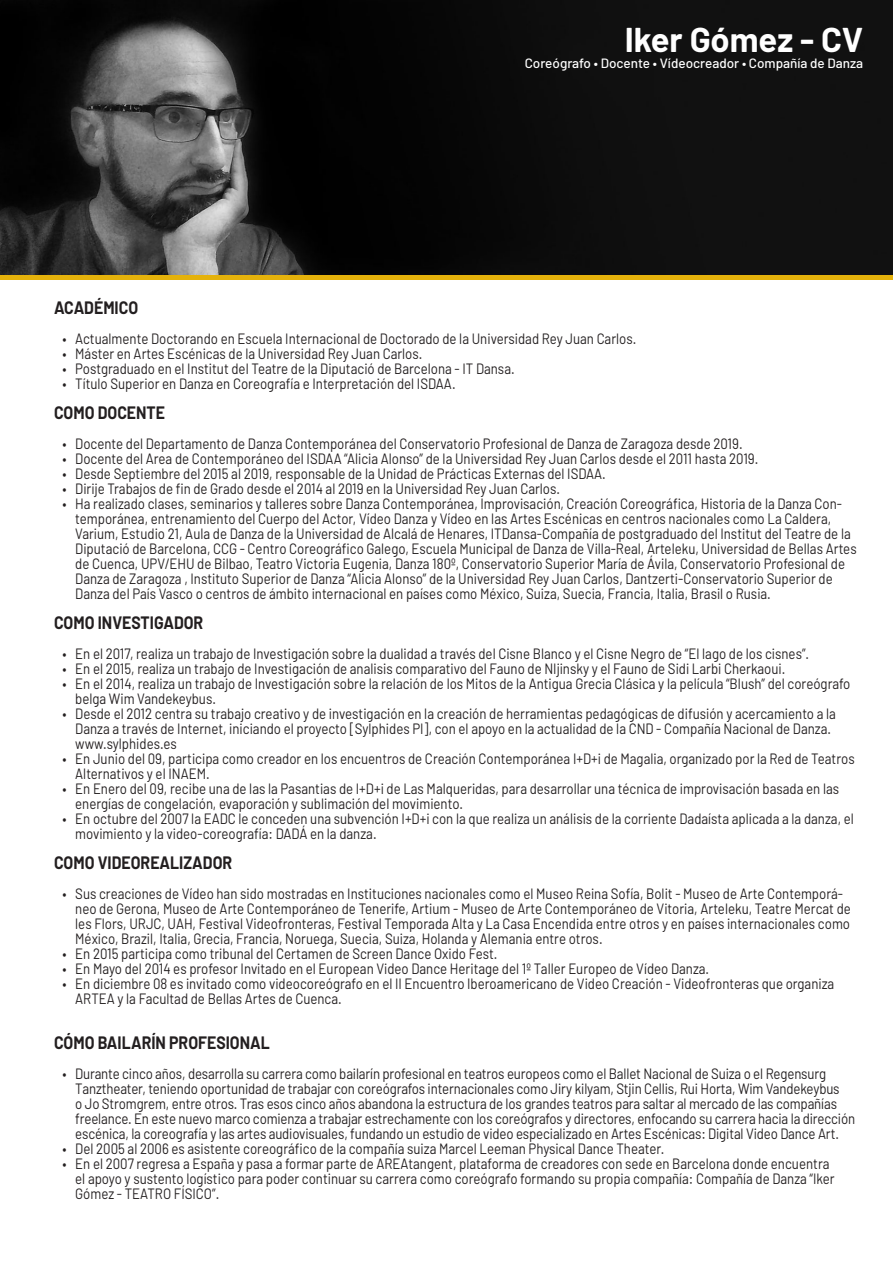
<style>
.page{position:relative;width:893px;height:1263px;background:#fff}
.page>*{position:absolute;margin:0;border:0;box-sizing:border-box;transform-origin:0 0}
.t1{font:700 34.5px "Barlow";color:#fff}
.t2{font:700 18px "Barlow";color:#231f20;scale:.88 1}
.t3{font:15px/15px "Barlow";color:#231f20;scale:.88 1}
.t4{font:500 13.5px "Barlow";color:#fff}
</style>
<div class="page">
<img style="left:0;top:0;width:893px;height:276px">
<hr style="left:0;top:276px;width:893px;height:4px;background:#e5b20b">
<p class="t1" style="left:625px;top:18px;width:240px">Iker Gómez - CV</p>
<p class="t4" style="left:525px;top:55px;width:340px">Coreógrafo • Docente • Vídeocreador • Compañía de Danza</p>
<p class="t2" style="left:54px;top:296px;width:97px">ACADÉMICO</p>
<p class="t3" style="left:63px;top:330px;width:654px">• Actualmente Doctorando en Escuela Internacional de Doctorado de la Universidad Rey Juan Carlos.</p>
<p class="t3" style="left:63px;top:345px;width:411px">• Máster en Artes Escénicas de la Universidad Rey Juan Carlos.</p>
<p class="t3" style="left:63px;top:360px;width:515px">• Postgraduado en el Institut del Teatre de la Diputació de Barcelona - IT Dansa.</p>
<p class="t3" style="left:63px;top:375px;width:448px">• Título Superior en Danza en Coreografía e Interpretación del ISDAA.</p>
<p class="t2" style="left:54px;top:401px;width:128px">COMO DOCENTE</p>
<p class="t3" style="left:63px;top:435px;width:774px">• Docente del Departamento de Danza Contemporánea del Conservatorio Profesional de Danza de Zaragoza desde 2019.</p>
<p class="t3" style="left:63px;top:450px;width:792px">• Docente del Area de Contemporáneo del ISDAA “Alicia Alonso” de la Universidad Rey Juan Carlos desde el 2011 hasta 2019.</p>
<p class="t3" style="left:63px;top:465px;width:619px">• Desde Septiembre del 2015 al 2019, responsable de la Unidad de Prácticas Externas del ISDAA.</p>
<p class="t3" style="left:63px;top:480px;width:567px">• Dirije Trabajos de fin de Grado desde el 2014 al 2019 en la Universidad Rey Juan Carlos.</p>
<p class="t3" style="left:75px;top:495px;width:889px;text-indent:-13px">• Ha realizado clases, seminarios y talleres sobre Danza Contemporánea, Improvisación, Creación Coreográfica, Historia de la Danza Con&shy;temporánea, entrenamiento del Cuerpo del Actor, Vídeo Danza y Vídeo en las Artes Escénicas en centros nacionales como La Caldera, Varium, Estudio 21, Aula de Danza de la Universidad de Alcalá de Henares, ITDansa-Compañía de postgraduado del Institut del Teatre de la Diputació de Barcelona, CCG - Centro Coreográfico Galego, Escuela Municipal de Danza de Villa-Real, Arteleku, Universidad de Bellas Artes de Cuenca, UPV/EHU de Bilbao, Teatro Victoria Eugenia, Danza 180º, Conservatorio Superior María de Ávila, Conservatorio Profesional de Danza de Zaragoza , Instituto Superior de Danza “Alicia Alonso” de la Universidad Rey Juan Carlos, Dantzerti-Conservatorio Superior de Danza del País Vasco o centros de ámbito internacional en países como México, Suiza, Suecia, Francia, Italia, Brasil o Rusia.</p>
<p class="t2" style="left:54px;top:611px;width:171px">COMO INVESTIGADOR</p>
<p class="t3" style="left:63px;top:645px;width:850px">• En el 2017, realiza un trabajo de Investigación sobre la dualidad a través del Cisne Blanco y el Cisne Negro de “El lago de los cisnes”.</p>
<p class="t3" style="left:63px;top:660px;width:823px">• En el 2015, realiza un trabajo de Investigación de analisis comparativo del Fauno de NIjinsky y el Fauno de Sidi Larbi Cherkaoui.</p>
<p class="t3" style="left:75px;top:675px;width:882px;text-indent:-13px">• En el 2014, realiza un trabajo de Investigación sobre la relación de los Mitos de la Antigua Grecia Clásica y la película “Blush” del coreógrafo belga Wim Vandekeybus.</p>
<p class="t3" style="left:75px;top:705px;width:866px;text-indent:-13px">• Desde el 2012 centra su trabajo creativo y de investigación en la creación de herramientas pedagógicas de difusión y acercamiento a la<br>Danza a través de Internet, iniciando el proyecto [Sylphides PI], con el apoyo en la actualidad de la CND - Compañía Nacional de Danza. www.sylphides.es</p>
<p class="t3" style="left:75px;top:750px;width:887px;text-indent:-13px">• En Junio del 09, participa como creador en los encuentros de Creación Contemporánea I+D+i de Magalia, organizado por la Red de Teatros<br>Alternativos y el INAEM.</p>
<p class="t3" style="left:75px;top:780px;width:870px;text-indent:-13px">• En Enero del 09, recibe una de las la Pasantias de I+D+i de Las Malqueridas, para desarrollar una técnica de improvisación basada en las energías de congelación, evaporación y sublimación del movimiento.</p>
<p class="t3" style="left:75px;top:810px;width:886px;text-indent:-13px">• En octubre del 2007 la EADC le conceden una subvención I+D+i con la que realiza un análisis de la corriente Dadaísta aplicada a la danza, el movimiento y la video-coreografía: DADÁ en la danza.</p>
<p class="t2" style="left:54px;top:851px;width:204px">COMO VIDEOREALIZADOR</p>
<p class="t3" style="left:75px;top:885px;width:883px;text-indent:-13px">• Sus creaciones de Vídeo han sido mostradas en Instituciones nacionales como el Museo Reina Sofía, Bolit - Museo de Arte Contemporá&shy;neo de Gerona, Museo de Arte Contemporáneo de Tenerife, Artium - Museo de Arte Contemporáneo de Vitoria, Arteleku, Teatre Mercat de les Flors, URJC, UAH, Festival Videofronteras, Festival Temporada Alta y La Casa Encendida entre otros y en países internacionales como México, Brazil, Italia, Grecia, Francia, Noruega, Suecia, Suiza, Holanda y Alemania entre otros.</p>
<p class="t3" style="left:63px;top:945px;width:496px">• En 2015 participa como tribunal del Certamen de Screen Dance Oxido Fest.</p>
<p class="t3" style="left:63px;top:960px;width:736px">• En Mayo del 2014 es profesor Invitado en el European Video Dance Heritage del 1º Taller Europeo de Vídeo Danza.</p>
<p class="t3" style="left:75px;top:975px;width:864px;text-indent:-13px">• En diciembre 08 es invitado como videocoreógrafo en el II Encuentro Iberoamericano de Video Creación - Videofronteras que organiza<br>ARTEA y la Facultad de Bellas Artes de Cuenca.</p>
<p class="t2" style="left:54px;top:1031px;width:247px">CÓMO BAILARÍN PROFESIONAL</p>
<p class="t3" style="left:75px;top:1065px;width:888px;text-indent:-13px">• Durante cinco años, desarrolla su carrera como bailarín profesional en teatros europeos como el Ballet Nacional de Suiza o el Regensurg Tanztheater, teniendo oportunidad de trabajar con coreógrafos internacionales como Jiry kilyam, Stjin Cellis, Rui Horta, Wim Vandekeybus<br>o Jo Stromgrem, entre otros. Tras esos cinco años abandona la estructura de los grandes teatros para saltar al mercado de las compañías freelance. En este nuevo marco comienza a trabajar estrechamente con los coreógrafos y directores, enfocando su carrera hacia la dirección escénica, la coreografía y las artes audiovisuales, fundando un estudio de video especializado en Artes Escénicas: Digital Video Dance Art.</p>
<p class="t3" style="left:63px;top:1140px;width:685px">• Del 2005 al 2006 es asistente coreográfico de la compañía suiza Marcel Leeman Physical Dance Theater.</p>
<p class="t3" style="left:75px;top:1155px;width:865px;text-indent:-13px">• En el 2007 regresa a España y pasa a formar parte de AREAtangent, plataforma de creadores con sede en Barcelona donde encuentra el apoyo y sustento logístico para poder continuar su carrera como coreógrafo formando su propia compañía: Compañía de Danza “Iker<br>Gómez - TEATRO FÍSICO”.</p>
</div>
